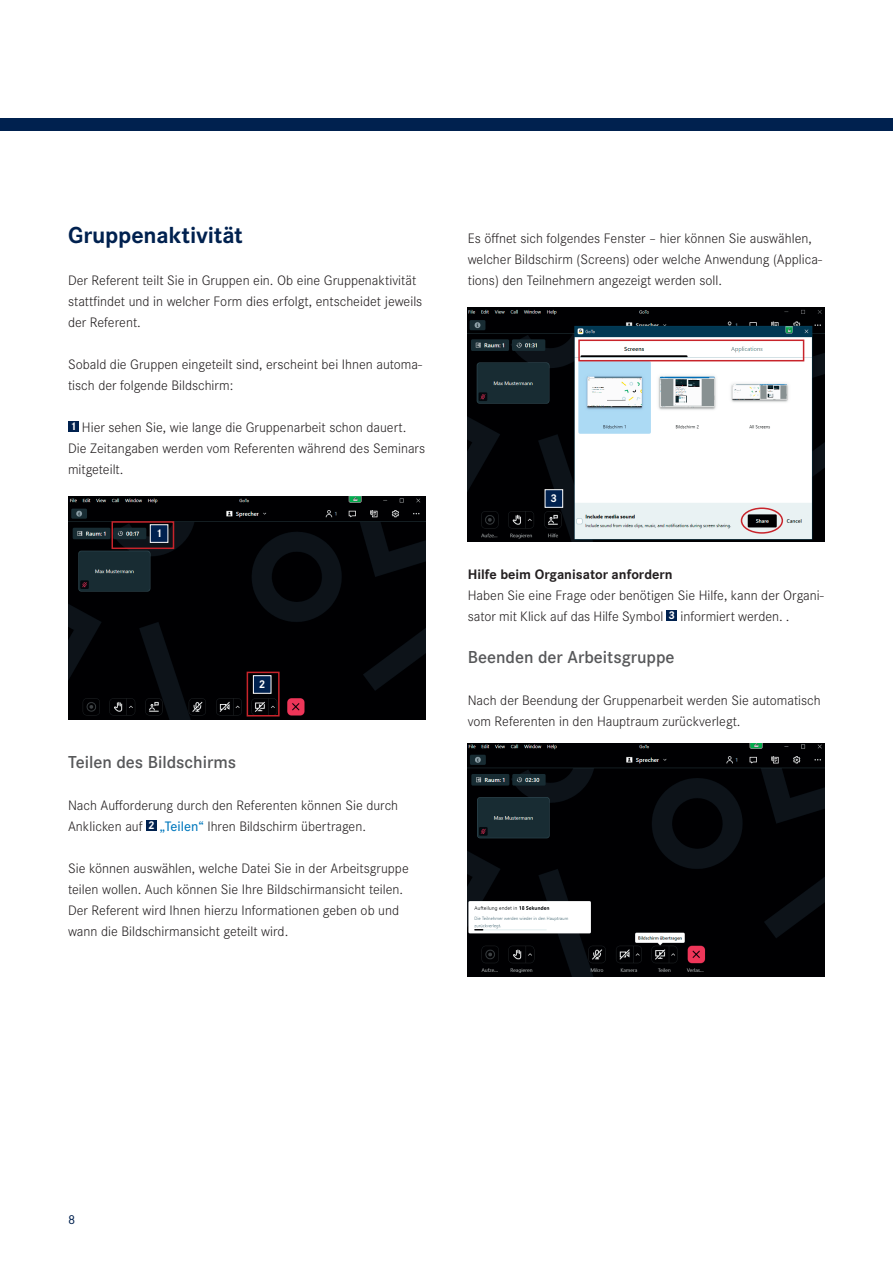
<style>
.page{position:relative;width:893px;height:1263px;background:#fff}
.page>*{position:absolute;margin:0;border:0;box-sizing:border-box;transform-origin:0 0}
.t1{font:700 24px "Corporate S";letter-spacing:-.01em;color:#00214f}
.t2{font:600 18px "Corporate S";color:#57585a}
.t3{font:300 14.25px/21px "Corporate S";color:#231f20}
.t4{font:700 14.25px "Corporate S";color:#231f20}
.t5{font:13.5px "Corporate S";color:#00214f}
.t6{font:700 11.7px "Corporate S";color:#fff}
.s1{font-weight:700;font-size:11.7px;color:#fff}
.s2{font-weight:500;color:#0078bd}
</style>
<div class="page">
<div style="left:0;top:118px;width:893px;height:13px;background:#00214f"></div>
<div style="left:68px;top:421px;width:11px;height:11px;background:#00214f"></div>
<img style="left:68px;top:497px;width:357px;height:223px">
<div style="left:253px;top:676px;width:18px;height:17px;background:#00214f"></div>
<div style="left:253px;top:675px;width:18px;height:19px;border:1px solid #fff"></div>
<div style="left:150px;top:525px;width:18px;height:17px;background:#00214f"></div>
<div style="left:150px;top:524px;width:18px;height:19px;border:1px solid #fff"></div>
<div style="left:112px;top:521px;width:62px;height:28px;border:2px solid #c8242b"></div>
<div style="left:247px;top:672px;width:33px;height:44px;border:2px solid #c8242b"></div>
<div style="left:146px;top:820px;width:11px;height:11px;background:#00214f"></div>
<img style="left:468px;top:307px;width:357px;height:234px">
<div style="left:545px;top:490px;width:18px;height:17px;background:#00214f"></div>
<div style="left:545px;top:489px;width:18px;height:19px;border:1px solid #fff"></div>
<div style="left:578px;top:339px;width:226px;height:22px;border:2px solid #c8242b"></div>
<div style="left:741px;top:507px;width:42px;height:27px;border:2px solid #c8242b;border-radius:50%"></div>
<div style="left:667px;top:610px;width:10px;height:11px;background:#00214f"></div>
<img style="left:468px;top:743px;width:357px;height:234px">
<h1 class="t1" style="left:68px;top:218px;width:176px">Gruppenaktivität</h1>
<p class="t3" style="left:68px;top:269px;width:356px">Der Referent teilt Sie in Gruppen ein. Ob eine Gruppenaktivität stattfindet und in welcher Form dies erfolgt, entscheidet jeweils der Referent.</p>
<p class="t3" style="left:68px;top:353px;width:356px">Sobald die Gruppen eingeteilt sind, erscheint bei Ihnen automa&shy;tisch der folgende Bildschirm:</p>
<p class="t3" style="left:68px;top:416px;width:359px"><span class="s1">1</span> Hier sehen Sie, wie lange die Gruppenarbeit schon dauert.<br>Die Zeitangaben werden vom Referenten während des Seminars mitgeteilt.</p>
<p class="t6" style="left:156px;top:525px;width:8px">1</p>
<p class="t6" style="left:259px;top:676px;width:8px">2</p>
<p class="t2" style="left:68px;top:750px;width:170px">Teilen des Bildschirms</p>
<p class="t3" style="left:68px;top:794px;width:332px">Nach Aufforderung durch den Referenten können Sie durch<br>Anklicken auf <span class="s1">2</span> <span class="s2">„Teilen“</span> Ihren Bildschirm übertragen.</p>
<p class="t3" style="left:68px;top:857px;width:342px">Sie können auswählen, welche Datei Sie in der Arbeitsgruppe teilen wollen. Auch können Sie Ihre Bildschirmansicht teilen.<br>Der Referent wird Ihnen hierzu Informationen geben ob und wann die Bildschirmansicht geteilt wird.</p>
<p class="t3" style="left:468px;top:227px;width:356px">Es öffnet sich folgendes Fenster – hier können Sie auswählen, welcher Bildschirm (Screens) oder welche Anwendung (Applica&shy;tions) den Teilnehmern angezeigt werden soll.</p>
<p class="t6" style="left:551px;top:490px;width:8px">3</p>
<p class="t4" style="left:468px;top:564px;width:206px">Hilfe beim Organisator anfordern</p>
<p class="t3" style="left:468px;top:584px;width:358px">Haben Sie eine Frage oder benötigen Sie Hilfe, kann der Organi&shy;sator mit Klick auf das Hilfe Symbol <span class="s1">3</span> informiert werden. .</p>
<p class="t2" style="left:468px;top:645px;width:208px">Beenden der Arbeitsgruppe</p>
<p class="t3" style="left:468px;top:689px;width:354px">Nach der Beendung der Gruppenarbeit werden Sie automatisch vom Referenten in den Hauptraum zurückverlegt.</p>
<p class="t5" style="left:68px;top:1210px;width:9px">8</p>
</div>
